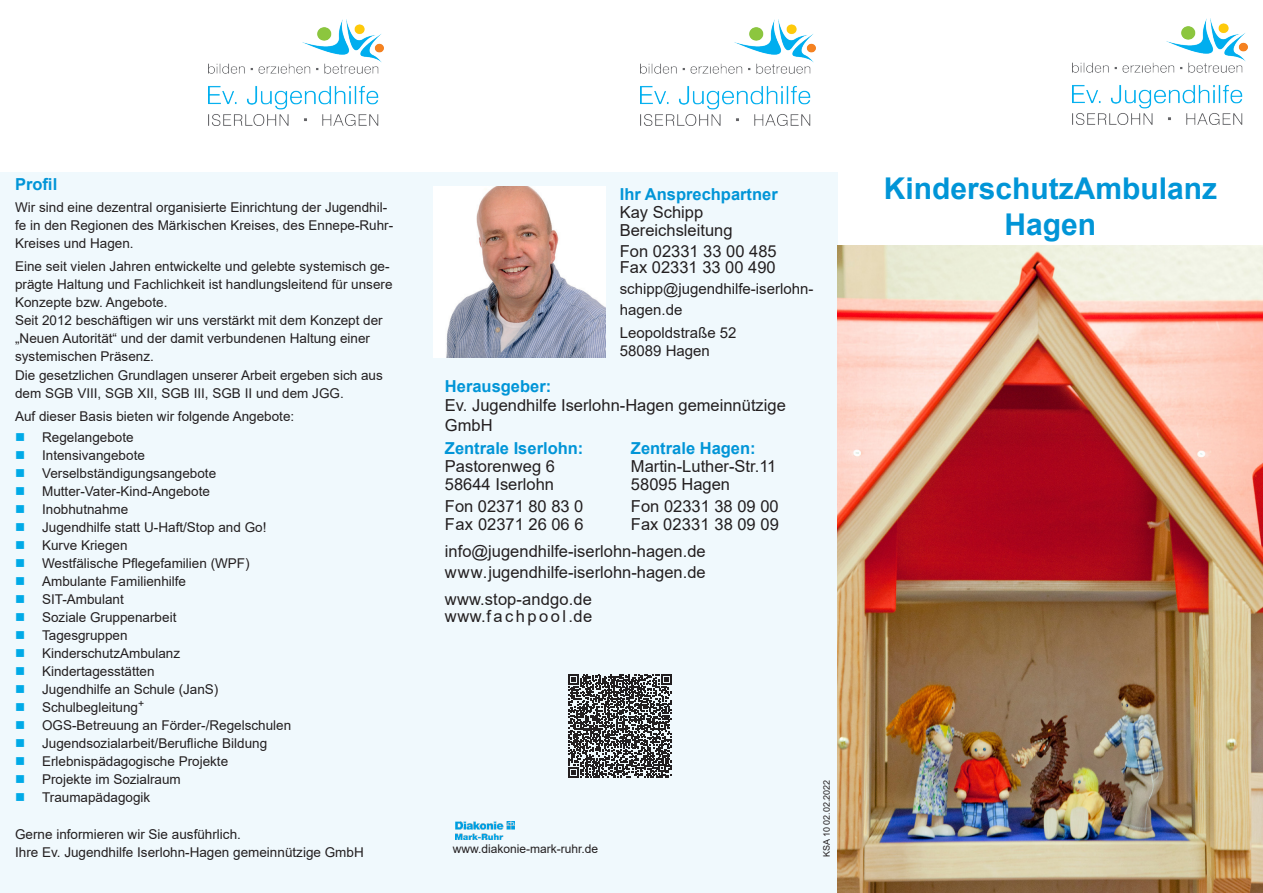
<style>
.page{position:relative;width:1263px;height:893px;background:#fff}
.page>*{position:absolute;margin:0;border:0;box-sizing:border-box;transform-origin:0 0}
.t1{font:700 30px/36px "Arial";color:#0195d7;text-align:center}
.t2{font:16.5px/19.8px "Arial";color:#231f20}
.t3{font:700 16.5px "Arial";color:#0195d7}
.t4{font:16.5px "Arial";letter-spacing:.15em;color:#231f20}
.t5{font:15px/21px "Arial";color:#231f20}
.t6{font:13.5px/18px "Arial";color:#231f20}
.t7{font:12px "Arial";color:#231f20}
.t8{font:9px "Arial";color:#231f20}
.s1{color:#00aae7}
</style>
<div class="page">
<div style="left:0;top:172px;width:838px;height:721px;background:#f0f9fd"></div>
<img style="left:455px;top:821px;width:59px;height:19px">
<img style="left:1073px;top:19px;width:175px;height:106px">
<img style="left:640px;top:19px;width:176px;height:106px">
<img style="left:208px;top:19px;width:175px;height:106px">
<img style="left:838px;top:245px;width:425px;height:648px">
<img style="left:433px;top:187px;width:173px;height:170px">
<svg style="left:568px;top:675px;width:103px;height:102px"></svg>
<p class="t3" style="left:15px;top:172px;width:44px">Profil</p>
<p class="t6" style="left:15px;top:198px;width:380px">Wir sind eine dezentral organisierte Einrichtung der Jugendhil&shy;fe in den Regionen des Märkischen Kreises, des Ennepe-Ruhr-<br>Kreises und Hagen.</p>
<p class="t6" style="left:15px;top:257px;width:379px">Eine seit vielen Jahren entwickelte und gelebte systemisch ge&shy;prägte Haltung und Fachlichkeit ist handlungsleitend für unsere<br>Konzepte bzw. Angebote.</p>
<p class="t6" style="left:15px;top:311px;width:369px">Seit 2012 beschäftigen wir uns verstärkt mit dem Konzept der „Neuen Autorität“ und der damit verbundenen Haltung einer systemischen Präsenz.</p>
<p class="t6" style="left:15px;top:366px;width:369px">Die gesetzlichen Grundlagen unserer Arbeit ergeben sich aus dem SGB VIII, SGB XII, SGB III, SGB II und dem JGG.</p>
<p class="t6" style="left:15px;top:407px;width:281px">Auf dieser Basis bieten wir folgende Angebote:</p>
<p class="t6" style="left:15px;top:428px;width:120px"><span class="s1">■</span> Regelangebote</p>
<p class="t6" style="left:15px;top:446px;width:131px"><span class="s1">■</span> Intensivangebote</p>
<p class="t6" style="left:15px;top:464px;width:203px"><span class="s1">■</span> Verselbständigungsangebote</p>
<p class="t6" style="left:15px;top:482px;width:196px"><span class="s1">■</span> Mutter-Vater-Kind-Angebote</p>
<p class="t6" style="left:15px;top:500px;width:115px"><span class="s1">■</span> Inobhutnahme</p>
<p class="t6" style="left:15px;top:518px;width:253px"><span class="s1">■</span> Jugendhilfe statt U-Haft/Stop and Go!</p>
<p class="t6" style="left:15px;top:536px;width:114px"><span class="s1">■</span> Kurve Kriegen</p>
<p class="t6" style="left:15px;top:554px;width:236px"><span class="s1">■</span> Westfälische Pflegefamilien (WPF)</p>
<p class="t6" style="left:15px;top:572px;width:173px"><span class="s1">■</span> Ambulante Familienhilfe</p>
<p class="t6" style="left:15px;top:590px;width:110px"><span class="s1">■</span> SIT-Ambulant</p>
<p class="t6" style="left:15px;top:608px;width:163px"><span class="s1">■</span> Soziale Gruppenarbeit</p>
<p class="t6" style="left:15px;top:626px;width:114px"><span class="s1">■</span> Tagesgruppen</p>
<p class="t6" style="left:15px;top:644px;width:167px"><span class="s1">■</span> KinderschutzAmbulanz</p>
<p class="t6" style="left:15px;top:662px;width:141px"><span class="s1">■</span> Kindertagesstätten</p>
<p class="t6" style="left:15px;top:680px;width:205px"><span class="s1">■</span> Jugendhilfe an Schule (JanS)</p>
<p class="t6" style="left:15px;top:698px;width:131px"><span class="s1">■</span> Schulbegleitung<sup>+</sup></p>
<p class="t6" style="left:15px;top:716px;width:278px"><span class="s1">■</span> OGS-Betreuung an Förder-/Regelschulen</p>
<p class="t6" style="left:15px;top:734px;width:254px"><span class="s1">■</span> Jugendsozialarbeit/Berufliche Bildung</p>
<p class="t6" style="left:15px;top:752px;width:215px"><span class="s1">■</span> Erlebnispädagogische Projekte</p>
<p class="t6" style="left:15px;top:770px;width:167px"><span class="s1">■</span> Projekte im Sozialraum</p>
<p class="t6" style="left:15px;top:788px;width:137px"><span class="s1">■</span> Traumapädagogik</p>
<p class="t6" style="left:15px;top:825px;width:227px">Gerne informieren wir Sie ausführlich.</p>
<p class="t6" style="left:15px;top:843px;width:350px">Ihre Ev. Jugendhilfe Iserlohn-Hagen gemeinnützige GmbH</p>
<p class="t3" style="left:620px;top:183px;width:160px">Ihr Ansprechpartner</p>
<p class="t2" style="left:620px;top:202px;width:85px">Kay Schipp</p>
<p class="t2" style="left:620px;top:220px;width:114px">Bereichsleitung</p>
<p class="t2" style="left:620px;top:241px;width:158px">Fon 02331 33 00 485</p>
<p class="t2" style="left:620px;top:258px;width:157px">Fax 02331 33 00 490</p>
<p class="t5" style="left:620px;top:279px;width:195px">schipp@jugendhilfe-iserlohn&shy;hagen.de</p>
<p class="t5" style="left:620px;top:322px;width:118px">Leopoldstraße 52</p>
<p class="t5" style="left:620px;top:340px;width:92px">58089 Hagen</p>
<p class="t3" style="left:445px;top:374px;width:108px">Herausgeber:</p>
<p class="t2" style="left:445px;top:396px;width:342px">Ev. Jugendhilfe Iserlohn-Hagen gemeinnützige<br>GmbH</p>
<p class="t3" style="left:445px;top:436px;width:140px">Zentrale Iserlohn:</p>
<p class="t3" style="left:631px;top:436px;width:126px">Zentrale Hagen:</p>
<p class="t2" style="left:445px;top:456px;width:112px">Pastorenweg 6</p>
<p class="t2" style="left:631px;top:456px;width:147px">Martin-Luther-Str.11</p>
<p class="t2" style="left:445px;top:474px;width:111px">58644 Iserlohn</p>
<p class="t2" style="left:631px;top:474px;width:101px">58095 Hagen</p>
<p class="t2" style="left:445px;top:496px;width:140px">Fon 02371 80 83 0</p>
<p class="t2" style="left:631px;top:496px;width:149px">Fon 02331 38 09 00</p>
<p class="t2" style="left:445px;top:514px;width:140px">Fax 02371 26 06 6</p>
<p class="t2" style="left:631px;top:514px;width:149px">Fax 02331 38 09 09</p>
<p class="t2" style="left:445px;top:541px;width:262px">info@jugendhilfe-iserlohn-hagen.de</p>
<p class="t2" style="left:445px;top:562px;width:262px">www.jugendhilfe-iserlohn-hagen.de</p>
<p class="t2" style="left:445px;top:589px;width:149px">www.stop-andgo.de</p>
<p class="t4" style="left:445px;top:604px;width:149px">www.fachpool.de</p>
<p class="t7" style="left:453px;top:840px;width:147px">www.diakonie-mark-ruhr.de</p>
<p class="t8" style="left:820px;top:857px;width:79px;rotate:-90deg">KSA 10 02.02.2022</p>
<p class="t1" style="left:884px;top:171px;width:335px">KinderschutzAmbulanz<br>Hagen</p>
</div>
